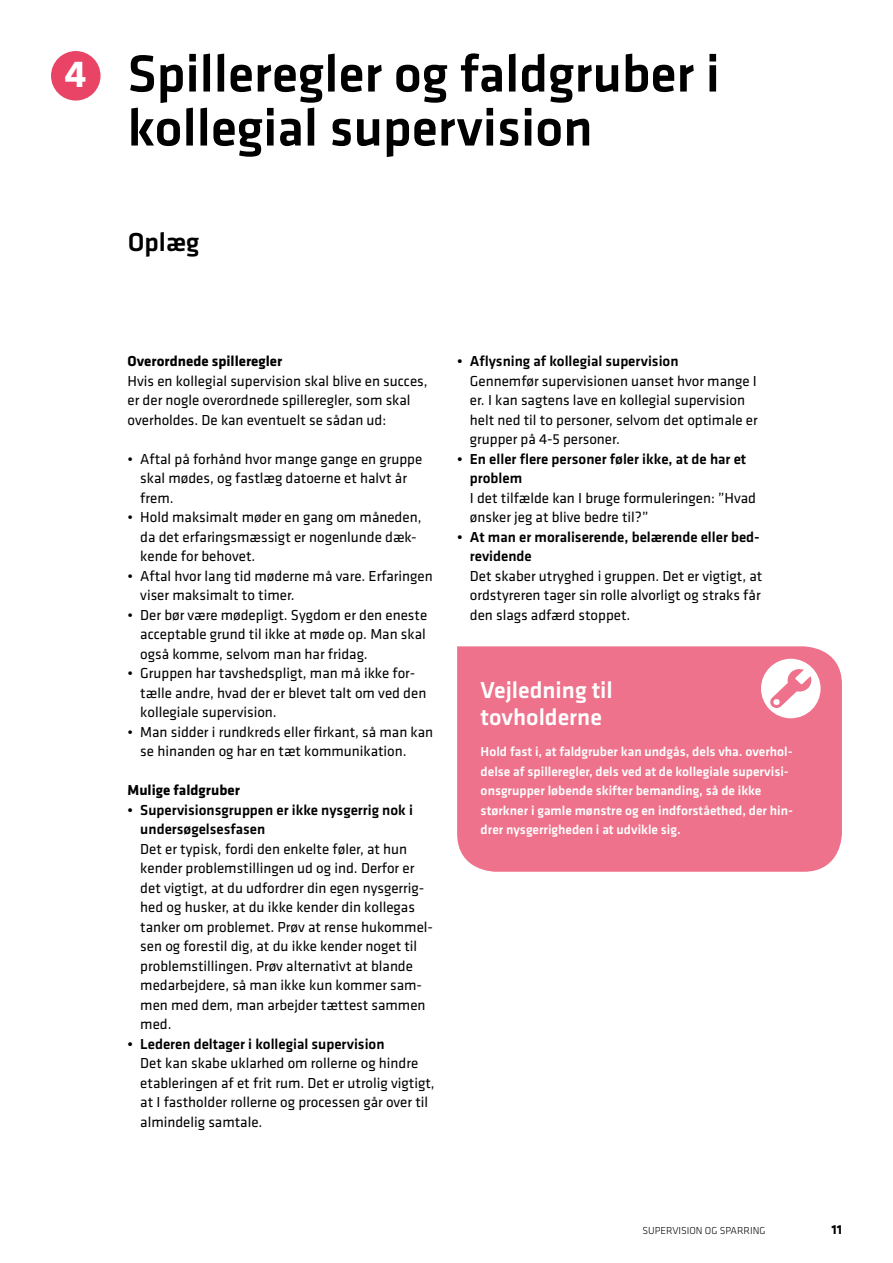
<style>
.page{position:relative;width:893px;height:1263px;background:#fff}
.page>*{position:absolute;margin:0;border:0;box-sizing:border-box;transform-origin:0 0}
.t1{font:500 54px/54px "Klavika";color:#000}
.t2{font:700 39px "Klavika";color:#fff}
.t3{font:500 27px "Klavika";color:#000}
.t4{font:500 24px/27px "Klavika";color:#fff}
.t5{font:15px/19.5px "Klavika";color:#000}
.t6{font:500 15px/19.5px "Klavika";color:#000}
.t7{font:700 15px "Klavika";color:#000}
.t8{font:500 13.5px/19.5px "Klavika";color:#fff}
.t9{font:700 13.5px "Klavika";color:#000}
.t10{font:300 10.5px "Klavika";color:#000}
</style>
<div class="page">
<div style="left:51px;top:51px;width:50px;height:50px;background:#e94365;border-radius:50%"></div>
<div style="left:457px;top:646px;width:385px;height:226px;background:#ee728b"></div>
<svg style="left:761px;top:659px;width:59px;height:59px"></svg>
<h2 class="t2" style="left:65px;top:46px;width:23px">4</h2>
<h1 class="t1" style="left:128px;top:45px;width:594px">Spilleregler og faldgruber i kollegial supervision</h1>
<h3 class="t3" style="left:128px;top:224px;width:73px">Oplæg</h3>
<p class="t7" style="left:128px;top:350px;width:156px">Overordnede spilleregler</p>
<p class="t5" style="left:128px;top:370px;width:302px">Hvis en kollegial supervision skal blive en succes, er der nogle overordnede spilleregler, som skal overholdes. De kan eventuelt se sådan ud:</p>
<p class="t5" style="left:140px;top:448px;width:284px;text-indent:-13px">• Aftal på forhånd hvor mange gange en gruppe skal mødes, og fastlæg datoerne et halvt år frem.</p>
<p class="t5" style="left:140px;top:507px;width:283px;text-indent:-13px">• Hold maksimalt møder en gang om måneden, da det erfaringsmæssigt er nogenlunde dæk&shy;kende for behovet.</p>
<p class="t5" style="left:140px;top:565px;width:294px;text-indent:-13px">• Aftal hvor lang tid møderne må vare. Erfaringen viser maksimalt to timer.</p>
<p class="t5" style="left:140px;top:604px;width:288px;text-align:justify;text-indent:-13px">• Der bør være mødepligt. Sygdom er den eneste acceptable grund til ikke at møde op. Man skal også komme, selvom man har fridag.</p>
<p class="t5" style="left:140px;top:663px;width:288px;text-indent:-13px">• Gruppen har tavshedspligt, man må ikke for&shy;tælle andre, hvad der er blevet talt om ved den kollegiale supervision.</p>
<p class="t5" style="left:140px;top:721px;width:294px;text-indent:-13px">• Man sidder i rundkreds eller firkant, så man kan se hinanden og har en tæt kommunikation.</p>
<p class="t7" style="left:128px;top:779px;width:114px">Mulige faldgruber</p>
<p class="t6" style="left:140px;top:799px;width:274px;text-indent:-13px">• Supervisionsgruppen er ikke nysgerrig nok i undersøgelsesfasen</p>
<p class="t5" style="left:140px;top:838px;width:294px">Det er typisk, fordi den enkelte føler, at hun kender problemstillingen ud og ind. Derfor er det vigtigt, at du udfordrer din egen nysgerrig&shy;hed og husker, at du ikke kender din kollegas tanker om problemet. Prøv at rense hukommel&shy;sen og forestil dig, at du ikke kender noget til problemstillingen. Prøv alternativt at blande medarbejdere, så man ikke kun kommer sam&shy;men med dem, man arbejder tættest sammen med.</p>
<p class="t6" style="left:128px;top:1033px;width:259px">• Lederen deltager i kollegial supervision</p>
<p class="t5" style="left:140px;top:1053px;width:296px">Det kan skabe uklarhed om rollerne og hindre etableringen af et frit rum. Det er utrolig vigtigt, at I fastholder rollerne og processen går over til almindelig samtale.</p>
<p class="t6" style="left:457px;top:351px;width:223px">• Aflysning af kollegial supervision</p>
<p class="t5" style="left:470px;top:370px;width:289px">Gennemfør supervisionen uanset hvor mange I er. I kan sagtens lave en kollegial supervision helt ned til to personer, selvom det optimale er grupper på 4-5 personer.</p>
<p class="t6" style="left:470px;top:448px;width:278px;text-indent:-13px">• En eller flere personer føler ikke, at de har et problem</p>
<p class="t5" style="left:470px;top:487px;width:288px">I det tilfælde kan I bruge formuleringen: ”Hvad ønsker jeg at blive bedre til?”</p>
<p class="t6" style="left:470px;top:526px;width:291px;text-indent:-13px">• At man er moraliserende, belærende eller bed&shy;revidende</p>
<p class="t5" style="left:470px;top:565px;width:294px;text-align:justify">Det skaber utryghed i gruppen. Det er vigtigt, at ordstyreren tager sin rolle alvorligt og straks får den slags adfærd stoppet.</p>
<h3 class="t4" style="left:481px;top:675px;width:134px">Vejledning til tovholderne</h3>
<p class="t8" style="left:481px;top:741px;width:314px">Hold fast i, at faldgruber kan undgås, dels vha. overhol&shy;delse af spilleregler, dels ved at de kollegiale supervisi&shy;onsgrupper løbende skifter bemanding, så de ikke størkner i gamle mønstre og en indforståethed, der hin&shy;drer nysgerrigheden i at udvikle sig.</p>
<p class="t10" style="left:643px;top:1224px;width:124px">SUPERVISION OG SPARRING</p>
<p class="t9" style="left:831px;top:1220px;width:12px">11</p>
</div>
